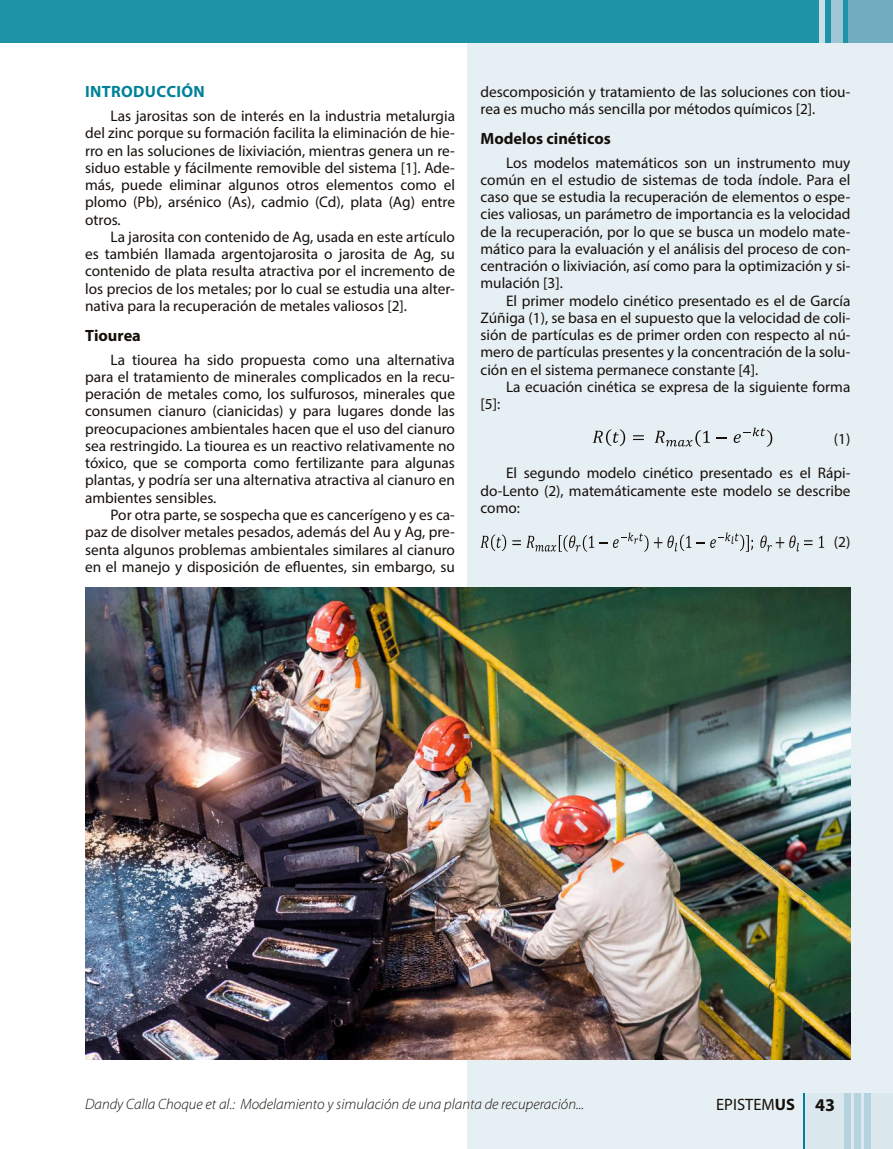
<style>
.page{position:relative;width:893px;height:1149px;background:#fff}
.page>*{position:absolute;margin:0;border:0;box-sizing:border-box;transform-origin:0 0}
.t1{font:16.5px "Myriad Pro";color:#16100a}
.t2{font:700 16.35px "Myriad Pro";color:#16100a}
.t3{font:700 16.35px "Myriad Pro";letter-spacing:.02em;color:#008199}
.t4{font:15.3px/17.2px "Myriad Pro";color:#16100a;text-align:justify}
.t5{font:italic 300 15px "Myriad Pro";color:#16100a}
.s1{font-weight:700}
.s2{font-weight:700;font-size:18px}
</style>
<div class="page">
<div style="left:468px;top:0;width:425px;height:1148px;background:#e6eff4"></div>
<svg style="left:593px;top:429px;width:32px;height:17px"></svg>
<svg style="left:633px;top:435px;width:11px;height:5px"></svg>
<svg style="left:655px;top:430px;width:55px;height:16px"></svg>
<svg style="left:734px;top:427px;width:38px;height:19px"></svg>
<svg style="left:481px;top:534px;width:25px;height:17px"></svg>
<svg style="left:512px;top:532px;width:179px;height:19px"></svg>
<svg style="left:697px;top:532px;width:56px;height:19px"></svg>
<svg style="left:760px;top:535px;width:52px;height:16px"></svg>
<svg style="left:819px;top:535px;width:4px;height:12px"></svg>
<img style="left:85px;top:587px;width:765px;height:472px">
<div style="left:0;top:0;width:893px;height:43px;background:#1e92a7"></div>
<div style="left:849px;top:0;width:44px;height:43px;background:#71adc0"></div>
<div style="left:831px;top:0;width:12px;height:43px;background:#9ec6d5"></div>
<div style="left:819px;top:0;width:6px;height:43px;background:#c9dee8"></div>
<div style="left:804px;top:1092px;width:89px;height:56px;background:#dbe9ef"></div>
<div style="left:845px;top:1092px;width:6px;height:56px;background:#b5d3df"></div>
<div style="left:854px;top:1092px;width:6px;height:56px;background:#b5d3df"></div>
<div style="left:864px;top:1092px;width:6px;height:56px;background:#b5d3df"></div>
<hr style="left:804px;top:1092px;width:1px;height:56px;background:#008199">
<p class="t3" style="left:85px;top:81px;width:121px">INTRODUCCIÓN</p>
<p class="t4" style="left:85px;top:107px;width:371px;text-indent:26px">Las jarositas son de interés en la industria metalurgia del zinc porque su formación facilita la eliminación de hie&shy;rro en las soluciones de lixiviación, mientras genera un re&shy;siduo estable y fácilmente removible del sistema [1]. Ade&shy;más, puede eliminar algunos otros elementos como el plomo (Pb), arsénico (As), cadmio (Cd), plata (Ag) entre otros.</p>
<p class="t4" style="left:85px;top:228px;width:371px;text-indent:26px">La jarosita con contenido de Ag, usada en este artículo es también llamada argentojarosita o jarosita de Ag, su contenido de plata resulta atractiva por el incremento de los precios de los metales; por lo cual se estudia una alter&shy;nativa para la recuperación de metales valiosos [2].</p>
<p class="t2" style="left:85px;top:325px;width:57px">Tiourea</p>
<p class="t4" style="left:85px;top:350px;width:371px;text-indent:26px">La tiourea ha sido propuesta como una alternativa para el tratamiento de minerales complicados en la recu&shy;peración de metales como, los sulfurosos, minerales que consumen cianuro (cianicidas) y para lugares donde las preocupaciones ambientales hacen que el uso del cianuro sea restringido. La tiourea es un reactivo relativamente no tóxico, que se comporta como fertilizante para algunas plantas, y podría ser una alternativa atractiva al cianuro en ambientes sensibles.</p>
<p class="t4" style="left:85px;top:506px;width:371px;text-indent:26px">Por otra parte, se sospecha que es cancerígeno y es ca&shy;paz de disolver metales pesados, además del Au y Ag, pre&shy;senta algunos problemas ambientales similares al cianuro en el manejo y disposición de efluentes, sin embargo, su</p>
<p class="t4" style="left:480px;top:83px;width:371px">descomposición y tratamiento de las soluciones con tiou&shy;rea es mucho más sencilla por métodos químicos [2].</p>
<p class="t2" style="left:480px;top:128px;width:132px">Modelos cinéticos</p>
<p class="t4" style="left:480px;top:153px;width:371px;text-indent:26px">Los modelos matemáticos son un instrumento muy común en el estudio de sistemas de toda índole. Para el caso que se estudia la recuperación de elementos o espe&shy;cies valiosas, un parámetro de importancia es la velocidad de la recuperación, por lo que se busca un modelo mate&shy;mático para la evaluación y el análisis del proceso de con&shy;centración o lixiviación, así como para la optimización y si&shy;mulación [3].</p>
<p class="t4" style="left:480px;top:291px;width:371px;text-indent:26px">El primer modelo cinético presentado es el de García Zúñiga (1), se basa en el supuesto que la velocidad de coli&shy;sión de partículas es de primer orden con respecto al nú&shy;mero de partículas presentes y la concentración de la solu&shy;ción en el sistema permanece constante [4].</p>
<p class="t4" style="left:506px;top:378px;width:346px">La ecuación cinética se expresa de la siguiente forma</p>
<p class="t4" style="left:480px;top:395px;width:21px">[5]:</p>
<p class="t4" style="left:834px;top:429px;width:18px">(1)</p>
<p class="t4" style="left:480px;top:464px;width:371px;text-indent:26px">El segundo modelo cinético presentado es el Rápi&shy;do-Lento (2), matemáticamente este modelo se describe como:</p>
<p class="t4" style="left:834px;top:533px;width:18px">(2)</p>
<p class="t5" style="left:85px;top:1094px;width:501px">Dandy Calla Choque et al.: Modelamiento y simulación de una planta de recuperación...</p>
<p class="t1" style="left:716px;top:1093px;width:120px">EPISTEM<span class="s1">US</span> <span class="s2">43</span></p>
</div>
